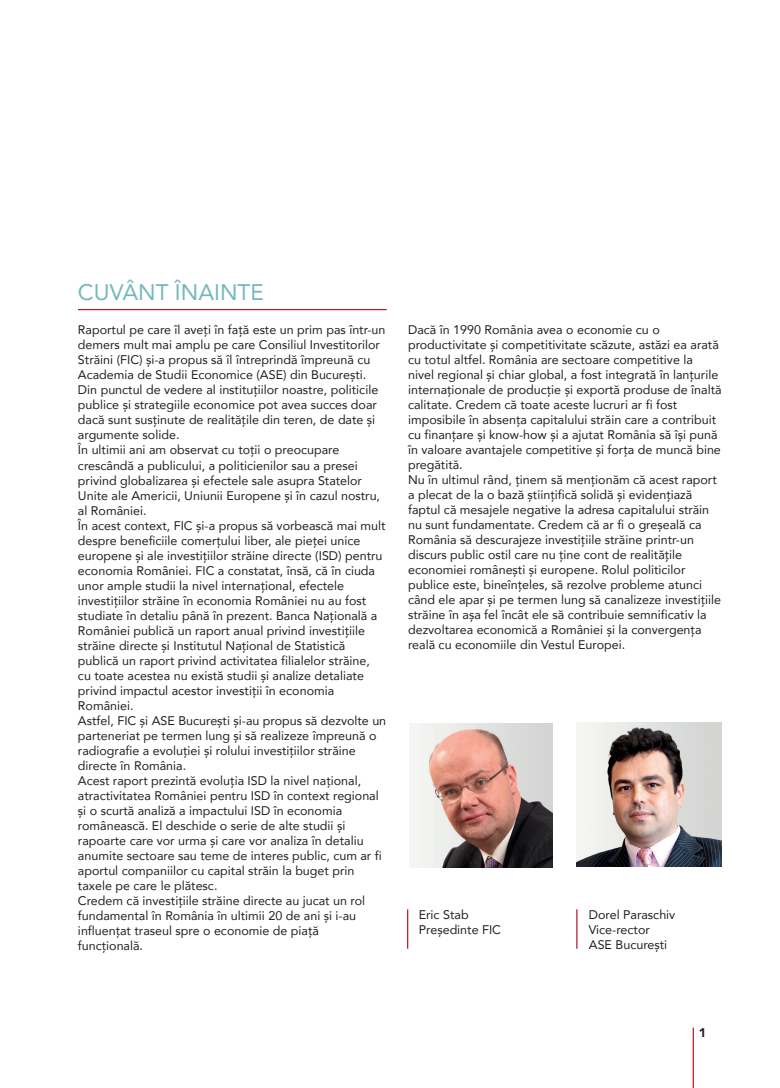
<style>
.page{position:relative;width:780px;height:1088px;background:#fff}
.page>*{position:absolute;margin:0;border:0;box-sizing:border-box;transform-origin:0 0}
.t1{font:22.5px "Avenir";color:#75b8bc}
.t2{font:12.5px/15px "Avenir";color:#231f20}
.t3{font:900 12.5px "Avenir";color:#231f20}
</style>
<div class="page">
<hr style="left:78px;top:309px;width:309px;height:1px;background:#b71f26">
<hr style="left:407px;top:909px;width:1px;height:40px;background:#b71f26">
<hr style="left:576px;top:909px;width:1px;height:40px;background:#b71f26">
<img style="left:577px;top:723px;width:144px;height:144px">
<img style="left:409px;top:723px;width:143px;height:145px">
<hr style="left:692px;top:1027px;width:2px;height:61px;background:#b71f26">
<h1 class="t1" style="left:78px;top:274px;width:187px">CUVÂNT ÎNAINTE</h1>
<p class="t2" style="left:78px;top:322px;width:310px">Raportul pe care îl aveți în față este un prim pas într-un demers mult mai amplu pe care Consiliul Investitorilor Străini (FIC) și-a propus să îl întreprindă împreună cu Academia de Studii Economice (ASE) din București.<br>Din punctul de vedere al instituțiilor noastre, politicile publice și strategiile economice pot avea succes doar dacă sunt susținute de realitățile din teren, de date și argumente solide.<br>În ultimii ani am observat cu toții o preocupare crescândă a publicului, a politicienilor sau a presei privind globalizarea și efectele sale asupra Statelor Unite ale Americii, Uniunii Europene și în cazul nostru, al României.<br>În acest context, FIC și-a propus să vorbească mai mult despre beneficiile comerțului liber, ale pieței unice europene și ale investițiilor străine directe (ISD) pentru economia României. FIC a constatat, însă, că în ciuda unor ample studii la nivel internațional, efectele investițiilor străine în economia României nu au fost studiate în detaliu până în prezent. Banca Națională a României publică un raport anual privind investițiile străine directe și Institutul Național de Statistică publică un raport privind activitatea filialelor străine,<br>cu toate acestea nu există studii și analize detaliate privind impactul acestor investiții în economia României.<br>Astfel, FIC și ASE București și-au propus să dezvolte un parteneriat pe termen lung și să realizeze împreună o radiografie a evoluției și rolului investițiilor străine directe în România.<br>Acest raport prezintă evoluția ISD la nivel național, atractivitatea României pentru ISD în context regional și o scurtă analiză a impactului ISD în economia românească. El deschide o serie de alte studii și rapoarte care vor urma și care vor analiza în detaliu anumite sectoare sau teme de interes public, cum ar fi aportul companiilor cu capital străin la buget prin taxele pe care le plătesc.<br>Credem că investițiile străine directe au jucat un rol fundamental în România în ultimii 20 de ani și i-au influențat traseul spre o economie de piață funcțională.</p>
<p class="t2" style="left:408px;top:322px;width:315px">Dacă în 1990 România avea o economie cu o productivitate și competitivitate scăzute, astăzi ea arată cu totul altfel. România are sectoare competitive la nivel regional și chiar global, a fost integrată în lanțurile internaționale de producție și exportă produse de înaltă calitate. Credem că toate aceste lucruri ar fi fost imposibile în absența capitalului străin care a contribuit cu finanțare și know-how și a ajutat România să își pună în valoare avantajele competitive și forța de muncă bine pregătită.<br>Nu în ultimul rând, ținem să menționăm că acest raport a plecat de la o bază științifică solidă și evidențiază faptul că mesajele negative la adresa capitalului străin nu sunt fundamentate. Credem că ar fi o greșeală ca România să descurajeze investițiile străine printr-un discurs public ostil care nu ține cont de realitățile economiei românești și europene. Rolul politicilor publice este, bineînțeles, să rezolve probleme atunci când ele apar și pe termen lung să canalizeze investițiile străine în așa fel încât ele să contribuie semnificativ la dezvoltarea economică a României și la convergența reală cu economiile din Vestul Europei.</p>
<p class="t2" style="left:419px;top:906px;width:84px">Eric Stab<br>Președinte FIC</p>
<p class="t2" style="left:589px;top:906px;width:88px">Dorel Paraschiv<br>Vice-rector<br>ASE București</p>
<p class="t3" style="left:698px;top:1022px;width:9px">1</p>
</div>
